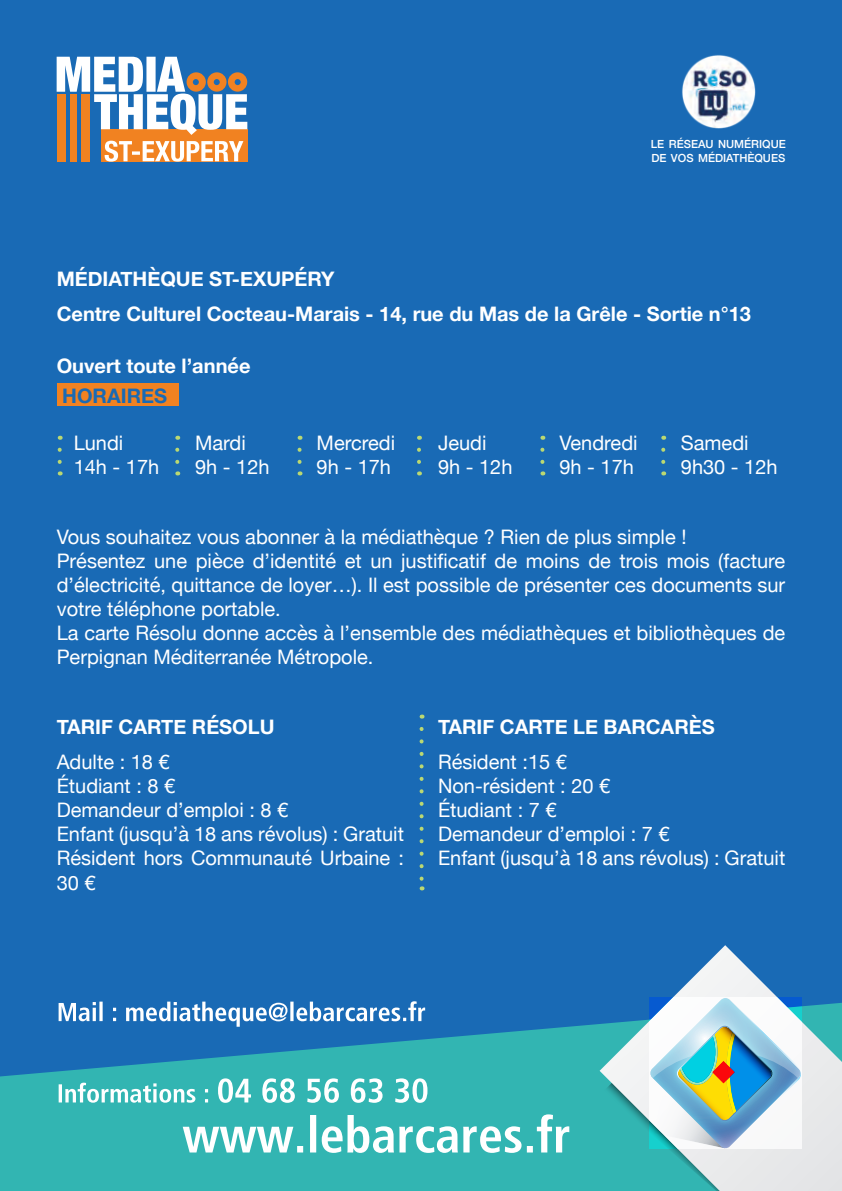
<style>
.page{position:relative;width:842px;height:1191px;background:#fff}
.page>*{position:absolute;margin:0;border:0;box-sizing:border-box;transform-origin:0 0}
.Texte{font:20px/24px "Helvetica Neue";color:#fff}
.Texte-2{font:700 20px "Helvetica Neue";color:#fff}
.Texte-3{font:700 20px "Helvetica Neue";color:#196ab5}
.Texte-4{font:500 11.2px/14px "Helvetica Neue";color:#fff}
</style>
<div class="page">
<div style="left:0;top:0;width:842px;height:1115px;background:#196ab5"></div>
<svg style="left:0;top:1003px;width:600px;height:188px;fill:#32b5b2"></svg>
<div style="left:57px;top:383px;width:122px;height:23px;background:#f18221"></div>
<svg style="left:600px;top:945px;width:242px;height:246px"></svg>
<svg style="left:650px;top:997px;width:153px;height:151px"></svg>
<svg style="left:183px;top:1114px;width:386px;height:38px"></svg>
<svg style="left:59px;top:1078px;width:368px;height:24px"></svg>
<svg style="left:59px;top:1001px;width:366px;height:25px"></svg>
<svg style="left:175px;top:449px;width:4px;height:26px"></svg>
<svg style="left:298px;top:449px;width:4px;height:26px"></svg>
<svg style="left:420px;top:729px;width:4px;height:161px"></svg>
<svg style="left:417px;top:449px;width:4px;height:26px"></svg>
<svg style="left:661px;top:449px;width:4px;height:26px"></svg>
<svg style="left:540px;top:449px;width:4px;height:26px"></svg>
<svg style="left:58px;top:449px;width:4px;height:26px"></svg>
<img style="left:682px;top:55px;width:74px;height:74px">
<div style="left:101px;top:129px;width:146px;height:33px;background:#f18221"></div>
<svg style="left:105px;top:141px;width:138px;height:21px"></svg>
<div style="left:57px;top:94px;width:9px;height:68px;background:#f18221"></div>
<div style="left:70px;top:94px;width:7px;height:68px;background:#f18221"></div>
<div style="left:81px;top:94px;width:9px;height:68px;background:#f18221"></div>
<svg style="left:57px;top:57px;width:190px;height:78px"></svg>
<p class="Texte-4" style="left:651px;top:136px;width:137px">LE RÉSEAU NUMÉRIQUE<br>DE VOS MÉDIATHÈQUES</p>
<p class="Texte-2" style="left:57px;top:263px;width:279px">MÉDIATHÈQUE ST-EXUPÉRY</p>
<p class="Texte-2" style="left:57px;top:298px;width:696px">Centre Culturel Cocteau-Marais - 14, rue du Mas de la Grêle - Sortie n°13</p>
<p class="Texte-2" style="left:57px;top:350px;width:195px">Ouvert toute l’année</p>
<p class="Texte-3" style="left:62px;top:380px;width:106px">HORAIRES</p>
<p class="Texte" style="left:74px;top:432px;width:51px">Lundi</p>
<p class="Texte" style="left:74px;top:456px;width:87px">14h - 17h</p>
<p class="Texte" style="left:195px;top:432px;width:52px">Mardi</p>
<p class="Texte" style="left:195px;top:456px;width:76px">9h - 12h</p>
<p class="Texte" style="left:317px;top:432px;width:80px">Mercredi</p>
<p class="Texte" style="left:317px;top:456px;width:76px">9h - 17h</p>
<p class="Texte" style="left:438px;top:432px;width:50px">Jeudi</p>
<p class="Texte" style="left:438px;top:456px;width:76px">9h - 12h</p>
<p class="Texte" style="left:559px;top:432px;width:80px">Vendredi</p>
<p class="Texte" style="left:559px;top:456px;width:76px">9h - 17h</p>
<p class="Texte" style="left:681px;top:432px;width:69px">Samedi</p>
<p class="Texte" style="left:681px;top:456px;width:98px">9h30 - 12h</p>
<p class="Texte" style="left:57px;top:525px;width:631px">Vous souhaitez vous abonner à la médiathèque ? Rien de plus simple !</p>
<p class="Texte" style="left:57px;top:549px;width:730px;text-align:justify">Présentez une pièce d’identité et un justificatif de moins de trois mois (facture d’électricité, quittance de loyer…). Il est possible de présenter ces documents sur votre téléphone portable.</p>
<p class="Texte" style="left:57px;top:621px;width:730px">La carte Résolu donne accès à l’ensemble des médiathèques et bibliothèques de<br>Perpignan Méditerranée Métropole.</p>
<p class="Texte-2" style="left:57px;top:711px;width:219px">TARIF CARTE RÉSOLU</p>
<p class="Texte" style="left:57px;top:751px;width:115px">Adulte : 18 €</p>
<p class="Texte" style="left:57px;top:775px;width:120px">Étudiant : 8 €</p>
<p class="Texte" style="left:57px;top:799px;width:233px">Demandeur d’emploi : 8 €</p>
<p class="Texte" style="left:57px;top:823px;width:349px">Enfant (jusqu’à 18 ans révolus) : Gratuit</p>
<p class="Texte" style="left:57px;top:847px;width:349px">Résident hors Communauté Urbaine :<br>30 €</p>
<p class="Texte-2" style="left:438px;top:711px;width:278px">TARIF CARTE LE BARCARÈS</p>
<p class="Texte" style="left:438px;top:751px;width:130px">Résident :15 €</p>
<p class="Texte" style="left:438px;top:775px;width:174px">Non-résident : 20 €</p>
<p class="Texte" style="left:438px;top:799px;width:120px">Étudiant : 7 €</p>
<p class="Texte" style="left:438px;top:823px;width:233px">Demandeur d’emploi : 7 €</p>
<p class="Texte" style="left:438px;top:847px;width:349px">Enfant (jusqu’à 18 ans révolus) : Gratuit</p>
</div>
